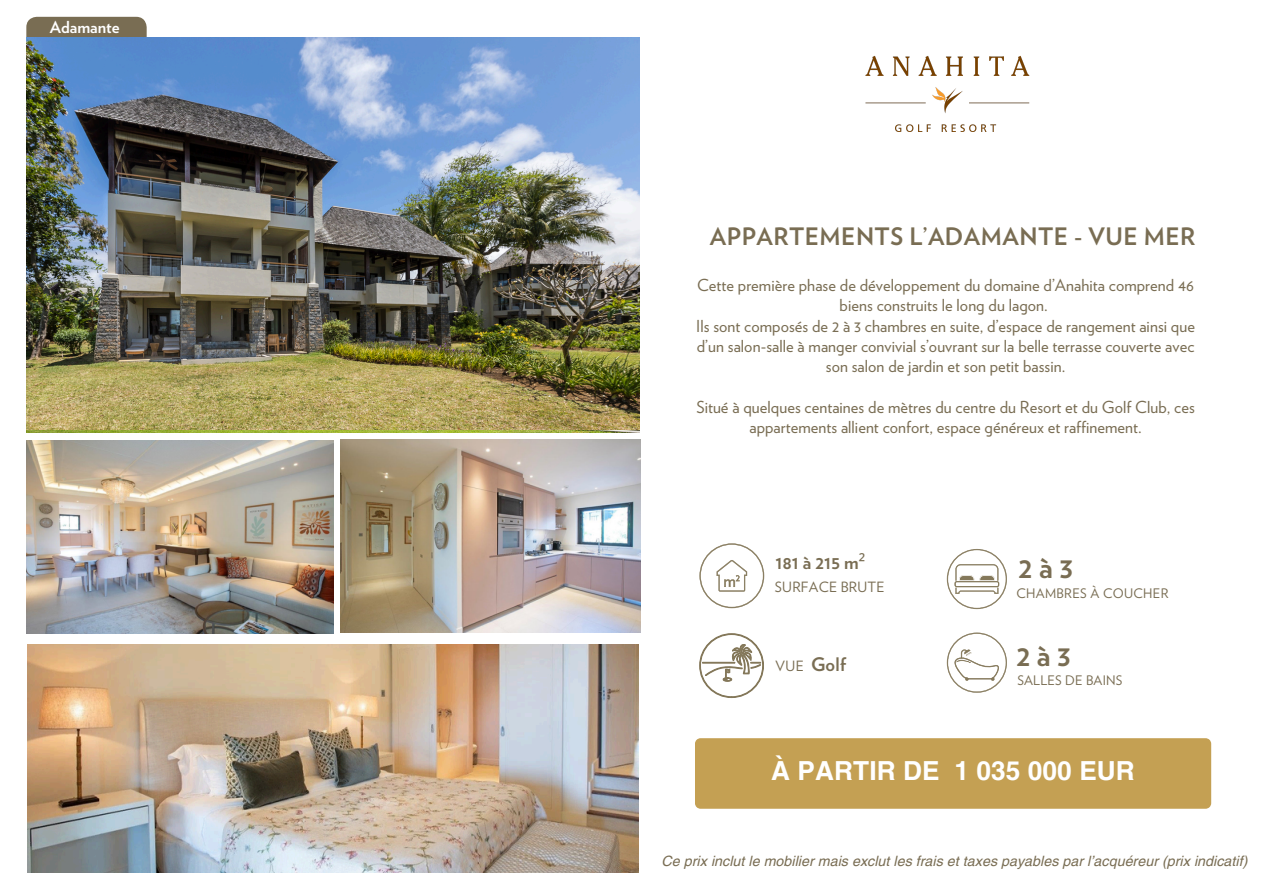
<style>
.page{position:relative;width:1263px;height:894px;background:#fff}
.page>*{position:absolute;margin:0;border:0;box-sizing:border-box;transform-origin:0 0}
.t1{font:700 30.15px "Verlag";letter-spacing:.215em;color:#796d53}
.t2{font:700 26.25px "Helvetica LT Pro";letter-spacing:.005em;color:#fff}
.t3{font:700 24px "Verlag";letter-spacing:.02em;color:#796d53}
.t4{font:700 18.6px "Verlag";color:#796d53}
.t5{font:16.5px/20.2px "Verlag";letter-spacing:.005em;color:#796d53;text-align:center}
.t6{font:700 16.5px "Verlag";color:#fff}
.t7{font:italic 14.25px "Helvetica LT Pro";letter-spacing:.005em;color:#796d53}
.t8{font:14.1px "Verlag";letter-spacing:.015em;color:#796d53}
.t9{font:13.05px "Verlag";letter-spacing:.025em;color:#796d53}
.s1{font-family:"Noto Sans";font-weight:400}
</style>
<div class="page">
<img style="left:865px;top:55px;width:165px;height:77px">
<svg style="left:699px;top:543px;width:65px;height:65px"></svg>
<svg style="left:699px;top:633px;width:65px;height:64px"></svg>
<svg style="left:947px;top:549px;width:60px;height:60px"></svg>
<svg style="left:947px;top:632px;width:60px;height:60px"></svg>
<div style="left:695px;top:738px;width:516px;height:70px;background:#c4a053"></div>
<svg style="left:26px;top:17px;width:121px;height:21px;background:#7a715c"></svg>
<img style="left:26px;top:440px;width:307px;height:193px">
<img style="left:26px;top:38px;width:613px;height:391px">
<img style="left:341px;top:439px;width:299px;height:193px">
<img style="left:28px;top:644px;width:611px;height:228px">
<h1 class="t6" style="left:50px;top:19px;width:71px">Adamante</h1>
<p class="t3" style="left:710px;top:225px;width:487px">APPARTEMENTS L’ADAMANTE - VUE MER</p>
<h5 class="t5" style="left:696px;top:276px;width:500px">Cette première phase de développement du domaine d’Anahita comprend 46 biens construits le long du lagon.<br>Ils sont composés de 2 à 3 chambres en suite, d’espace de rangement ainsi que d’un salon-salle à manger convivial s’ouvrant sur la belle terrasse couverte avec son salon de jardin et son petit bassin.</h5>
<p class="t5" style="left:696px;top:397px;width:500px">Situé à quelques centaines de mètres du centre du Resort et du Golf Club, ces appartements allient confort, espace généreux et raffinement.</p>
<p class="t4" style="left:775px;top:554px;width:91px">181 à 215 m<span class="s1">²</span></p>
<p class="t8" style="left:775px;top:581px;width:111px">SURFACE BRUTE</p>
<p class="t8" style="left:775px;top:659px;width:30px">VUE</p>
<p class="t4" style="left:811px;top:655px;width:37px">Golf</p>
<p class="t1" style="left:1019px;top:554px;width:56px">2à3</p>
<h3 class="t9" style="left:1016px;top:587px;width:154px">CHAMBRES À COUCHER</h3>
<h6 class="t1" style="left:1016px;top:642px;width:56px">2à3</h6>
<h5 class="t9" style="left:1017px;top:674px;width:107px">SALLES DE BAINS</h5>
<h5 class="t2" style="left:771px;top:761px;width:365px">À PARTIR DE 1 035 000 EUR</h5>
<h4 class="t7" style="left:662px;top:855px;width:587px">Ce prix inclut le mobilier mais exclut les frais et taxes payables par l’acquéreur (prix indicatif)</h4>
</div>
